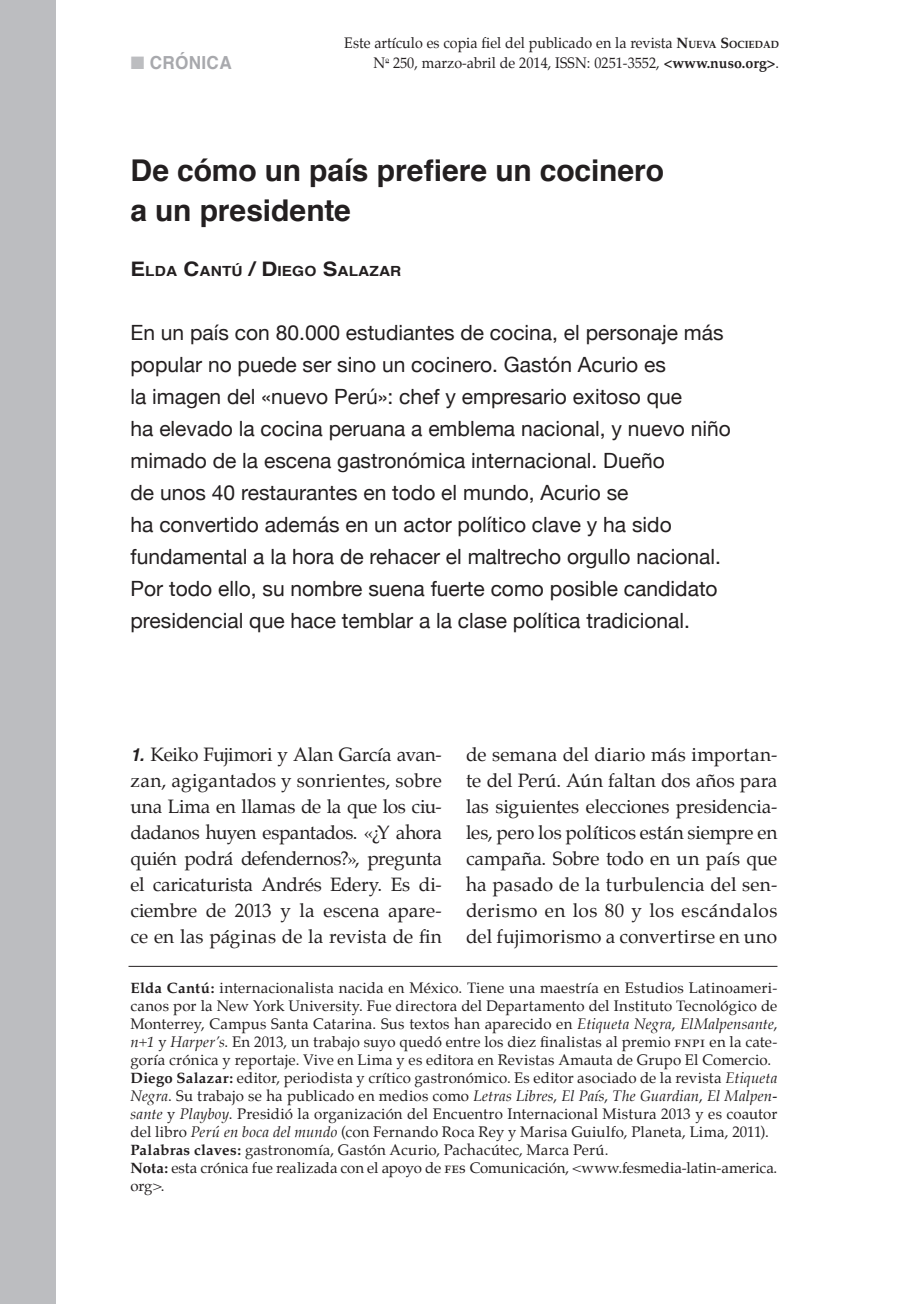
<style>
.page{position:relative;width:908px;height:1304px;background:#fff}
.page>*{position:absolute;margin:0;border:0;box-sizing:border-box;transform-origin:0 0}
.t1{font:700 30px/40px "Helvetica";letter-spacing:-.005em;color:#231f20}
.t2{font:21px/32px "Helvetica Neue";color:#231f20}
.t3{font:19px/26px "Palatino";letter-spacing:.01em;color:#231f20;text-align:justify}
.t4{font:700 18px "Helvetica";letter-spacing:.02em;color:#a8a9ad;scale:.95 1}
.t5{font:15px/18px "Palatino";letter-spacing:.01em;color:#231f20}
.t6{font:15px/20px "Palatino";letter-spacing:.01em;color:#231f20;text-align:right;scale:.95 1}
.t7{font:700 14px "Helvetica";letter-spacing:.005em;color:#231f20;scale:1.1 1}
.s1{color:#bcbdc0}
.s2{font-family:"Palatino Bold Os F"}
.s3{font-family:"Palatino Bold Os F";font-size:10.4px}
.s4{font-size:20px}
.s5{font-family:"Helvetica";font-weight:700;font-style:italic;font-size:18px}
.s6{font-style:italic}
.s7{font-family:"Palatino SC"}
</style>
<div class="page">
<hr style="left:128px;top:966px;width:649px;height:1px;background:#231f20">
<div style="left:0;top:0;width:56px;height:1304px;background:#bcbdc0"></div>
<p class="t4" style="left:131px;top:48px;width:108px"><span class="s1">■</span> CRÓnica</p>
<p class="t6" style="left:344px;top:32px;width:459px">Este artículo es copia fiel del publicado en la revista <span class="s2">N</span><span class="s3">UEVA</span> <span class="s2">S</span><span class="s3">OCIEDAD<br></span>N<sup>o</sup> 250, marzo-abril de 2014, ISSN: 0251-3552, <span class="s2">&lt;www.nuso.org&gt;</span>.</p>
<h1 class="t1" style="left:130px;top:151px;width:535px">De cómo un país prefiere un cocinero a un presidente</h1>
<p class="t7" style="left:130px;top:260px;width:248px"><span class="s4">E</span>LDA <span class="s4">C</span>ANTÚ <span class="s4">/ D</span>IEGO <span class="s4">S</span>ALAZAR</p>
<p class="t2" style="left:130px;top:316px;width:601px">En un país con 80.000 estudiantes de cocina, el personaje más popular no puede ser sino un cocinero. Gastón Acurio es<br>la imagen del «nuevo Perú»: chef y empresario exitoso que<br>ha elevado la cocina peruana a emblema nacional, y nuevo niño mimado de la escena gastronómica internacional. Dueño<br>de unos 40 restaurantes en todo el mundo, Acurio se<br>ha convertido además en un actor político clave y ha sido fundamental a la hora de rehacer el maltrecho orgullo nacional.<br>Por todo ello, su nombre suena fuerte como posible candidato presidencial que hace temblar a la clase política tradicional.</p>
<p class="t3" style="left:130px;top:741px;width:313px"><span class="s5">1.</span> Keiko Fujimori y Alan García avan&shy;zan, agigantados y sonrientes, sobre una Lima en llamas de la que los ciu&shy;dadanos huyen espantados. «¿Y ahora quién podrá defendernos?», pregunta el caricaturista Andrés Edery. Es di&shy;ciembre de 2013 y la escena apare&shy;ce en las páginas de la revista de fin</p>
<p class="t3" style="left:466px;top:741px;width:313px">de semana del diario más importan&shy;te del Perú. Aún faltan dos años para las siguientes elecciones presidencia&shy;les, pero los políticos están siempre en campaña. Sobre todo en un país que ha pasado de la turbulencia del sen&shy;derismo en los 80 y los escándalos del fujimorismo a convertirse en uno</p>
<p class="t5" style="left:130px;top:979px;width:648px"><span class="s2">Elda Cantú:</span> internacionalista nacida en México. Tiene una maestría en Estudios Latinoameri&shy;canos por la New York University. Fue directora del Departamento del Instituto Tecnológico de Monterrey, Campus Santa Catarina. Sus textos han aparecido en <span class="s6">Etiqueta Negra</span>, <span class="s6">ElMalpensante</span>, <span class="s6">n+1</span> y <span class="s6">Harper’s</span>. En 2013, un trabajo suyo quedó entre los diez finalistas al premio <span class="s7">fnpi</span> en la cate&shy;goría crónica y reportaje. Vive en Lima y es editora en Revistas Amauta de Grupo El Comercio.<br><span class="s2">Diego Salazar:</span> editor, periodista y crítico gastronómico. Es editor asociado de la revista <span class="s6">Etiqueta Negra</span>. Su trabajo se ha publicado en medios como <span class="s6">Letras Libres</span>, <span class="s6">El País</span>, <span class="s6">The Guardian</span>, <span class="s6">El Malpen&shy;sante</span> y <span class="s6">Playboy</span>. Presidió la organización del Encuentro Internacional Mistura 2013 y es coautor del libro <span class="s6">Perú en boca del mundo</span> (con Fernando Roca Rey y Marisa Guiulfo, Planeta, Lima, 2011).<br><span class="s2">Palabras claves:</span> gastronomía, Gastón Acurio, Pachacútec, Marca Perú.<br><span class="s2">Nota:</span> esta crónica fue realizada con el apoyo de <span class="s7">fes</span> Comunicación, &lt;www.fesmedia-latin-america. org&gt;.</p>
</div>
